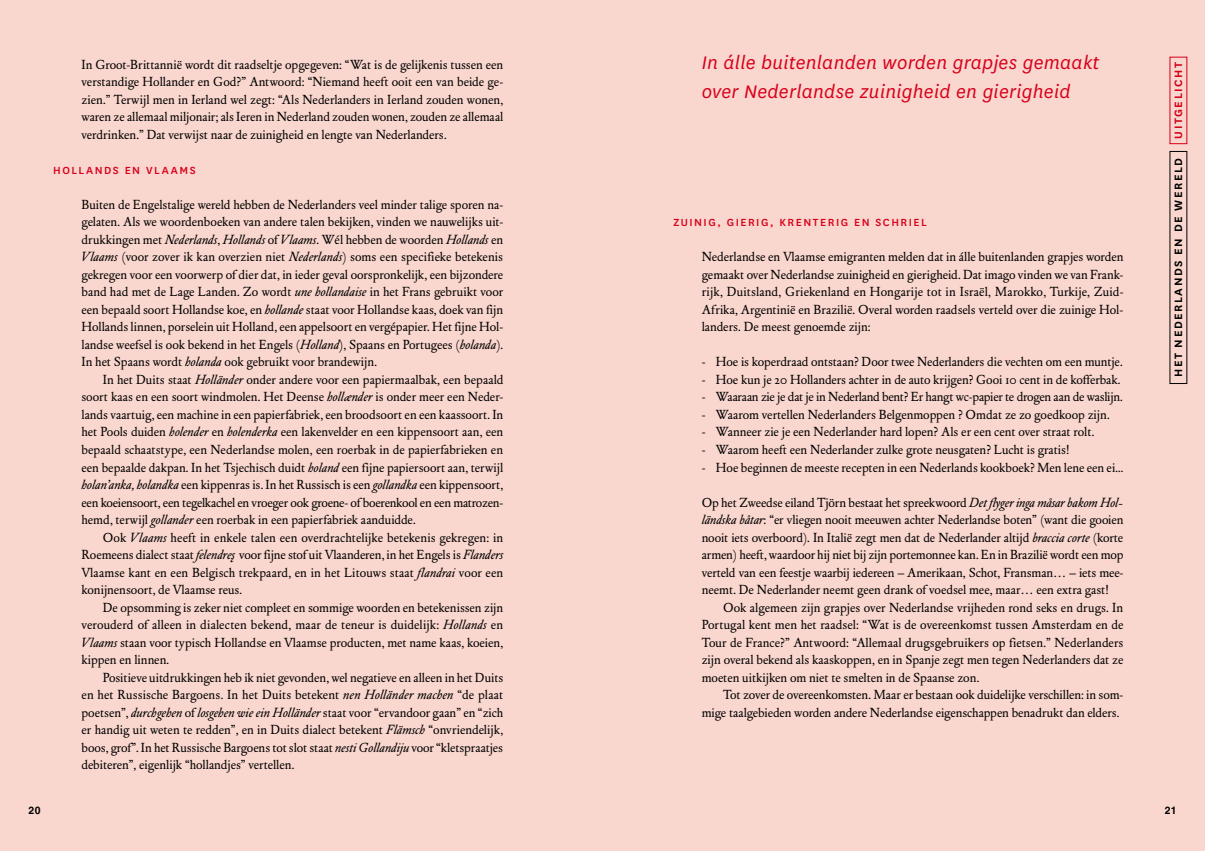
<style>
.page{position:relative;width:1205px;height:851px;background:#fff}
.page>*{position:absolute;margin:0;border:0;box-sizing:border-box;transform-origin:0 0}
.t1{font:italic 21.25px/28.8px "National";letter-spacing:.015em;color:#d8001c}
.t2{font:13px/17.5px "DTL Elzevir ST";color:#000;text-align:justify}
.t3{font:600 12.5px "National";letter-spacing:.12em;color:#000}
.t4{font:600 12.5px "National";letter-spacing:.12em;color:#d8001c}
.t5{font:500 12px "National";letter-spacing:.125em;color:#d8001c}
.t6{font:700 10.5px "Helvetica LT Std";color:#000}
.s1{font-style:italic}
</style>
<div class="page">
<div style="left:0;top:0;width:1205px;height:850px;background:#fad7ce"></div>
<p class="t2" style="left:81px;top:56px;width:423px">In Groot-Brittannië wordt dit raadseltje opgegeven: “Wat is de gelijkenis tussen een verstandige Hollander en God?” Antwoord: “Niemand heeft ooit een van beide ge&shy;zien.” Terwijl men in Ierland wel zegt: “Als Nederlanders in Ierland zouden wonen, waren ze allemaal miljonair; als Ieren in Nederland zouden wonen, zouden ze allemaal verdrinken.” Dat verwijst naar de zuinigheid en lengte van Nederlanders.</p>
<p class="t5" style="left:53px;top:162px;width:144px">HOLLANDS EN VLAAMS</p>
<p class="t2" style="left:81px;top:196px;width:423px">Buiten de Engelstalige wereld hebben de Nederlanders veel minder talige sporen na&shy;gelaten. Als we woordenboeken van andere talen bekijken, vinden we nauwelijks uit&shy;drukkingen met <span class="s1">Nederlands</span>, <span class="s1">Hollands</span> of <span class="s1">Vlaams</span>. Wél hebben de woorden <span class="s1">Hollands</span> en <span class="s1">Vlaams</span> (voor zover ik kan overzien niet <span class="s1">Nederlands</span>) soms een specifieke betekenis gekregen voor een voorwerp of dier dat, in ieder geval oorspronkelijk, een bijzondere band had met de Lage Landen. Zo wordt <span class="s1">une hollandaise</span> in het Frans gebruikt voor een bepaald soort Hollandse koe, en <span class="s1">hollande</span> staat voor Hollandse kaas, doek van fijn Hollands linnen, porselein uit Holland, een appelsoort en vergépapier. Het fijne Hol&shy;landse weefsel is ook bekend in het Engels (<span class="s1">Holland</span>), Spaans en Portugees (<span class="s1">holanda</span>).<br>In het Spaans wordt <span class="s1">holanda</span> ook gebruikt voor brandewijn.</p>
<p class="t2" style="left:81px;top:371px;width:423px;text-indent:21px">In het Duits staat <span class="s1">Holländer</span> onder andere voor een papiermaalbak, een bepaald soort kaas en een soort windmolen. Het Deense <span class="s1">hollænder</span> is onder meer een Neder&shy;lands vaartuig, een machine in een papierfabriek, een broodsoort en een kaassoort. In het Pools duiden <span class="s1">holender</span> en <span class="s1">holenderka</span> een lakenvelder en een kippensoort aan, een bepaald schaatstype, een Nederlandse molen, een roerbak in de papierfabrieken en een bepaalde dakpan. In het Tsjechisch duidt <span class="s1">holand</span> een fijne papiersoort aan, terwijl <span class="s1">holan’anka, holandka</span> een kippenras is. In het Russisch is een <span class="s1">gollandka</span> een kippensoort, een koeiensoort, een tegelkachel en vroeger ook groene- of boerenkool en een matrozen&shy;hemd, terwijl <span class="s1">gollander</span> een roerbak in een papierfabriek aanduidde.</p>
<p class="t2" style="left:81px;top:528px;width:423px;text-indent:21px">Ook <span class="s1">Vlaams</span> heeft in enkele talen een overdrachtelijke betekenis gekregen: in Roemeens dialect staat <span class="s1">felendres˛</span> voor fijne stof uit Vlaanderen, in het Engels is <span class="s1">Flanders </span>Vlaamse kant en een Belgisch trekpaard, en in het Litouws staat <span class="s1">flandrai</span> voor een konijnensoort, de Vlaamse reus.</p>
<p class="t2" style="left:81px;top:598px;width:423px;text-indent:21px">De opsomming is zeker niet compleet en sommige woorden en betekenissen zijn verouderd of alleen in dialecten bekend, maar de teneur is duidelijk: <span class="s1">Hollands</span> en <span class="s1">Vlaams</span> staan voor typisch Hollandse en Vlaamse producten, met name kaas, koeien, kippen en linnen.</p>
<p class="t2" style="left:81px;top:668px;width:423px;text-indent:21px">Positieve uitdrukkingen heb ik niet gevonden, wel negatieve en alleen in het Duits en het Russische Bargoens. In het Duits betekent <span class="s1">nen Holländer machen</span> “de plaat poetsen”, <span class="s1">durchgehen</span> of <span class="s1">losgehen wie ein Holländer</span> staat voor “ervandoor gaan” en “zich er handig uit weten te redden”, en in Duits dialect betekent <span class="s1">Flämsch</span> “onvriendelijk, boos, grof”. In het Russische Bargoens tot slot staat <span class="s1">nesti Gollandiju</span> voor “kletspraatjes debiteren”, eigenlijk “hollandjes” vertellen.</p>
<h1 class="t1" style="left:702px;top:48px;width:399px">In álle buitenlanden worden grapjes gemaakt over Nederlandse zuinigheid en gierigheid</h1>
<p class="t5" style="left:673px;top:214px;width:255px">ZUINIG, GIERIG, KRENTERIG EN SCHRIEL</p>
<p class="t2" style="left:702px;top:248px;width:423px">Nederlandse en Vlaamse emigranten melden dat in álle buitenlanden grapjes worden gemaakt over Nederlandse zuinigheid en gierigheid. Dat imago vinden we van Frank&shy;rijk, Duitsland, Griekenland en Hongarije tot in Israël, Marokko, Turkije, Zuid-Afrika, Argentinië en Brazilië. Overal worden raadsels verteld over die zuinige Hol&shy;landers. De meest genoemde zijn:</p>
<p class="t2" style="left:702px;top:353px;width:422px">- Hoe is koperdraad ontstaan? Door twee Nederlanders die vechten om een muntje.</p>
<p class="t2" style="left:702px;top:371px;width:420px">- Hoe kun je 20 Hollanders achter in de auto krijgen? Gooi 10 cent in de kofferbak.</p>
<p class="t2" style="left:702px;top:388px;width:422px">- Waaraan zie je dat je in Nederland bent? Er hangt wc-papier te drogen aan de waslijn.</p>
<p class="t2" style="left:702px;top:406px;width:409px">- Waarom vertellen Nederlanders Belgenmoppen ? Omdat ze zo goedkoop zijn.</p>
<p class="t2" style="left:702px;top:423px;width:394px">- Wanneer zie je een Nederlander hard lopen? Als er een cent over straat rolt.</p>
<p class="t2" style="left:702px;top:441px;width:369px">- Waarom heeft een Nederlander zulke grote neusgaten? Lucht is gratis!</p>
<p class="t2" style="left:702px;top:458px;width:423px">- Hoe beginnen de meeste recepten in een Nederlands kookboek? Men lene een ei...</p>
<p class="t2" style="left:702px;top:493px;width:423px">Op het Zweedse eiland Tjörn bestaat het spreekwoord <span class="s1">Det flyger inga måsar bakom Hol&shy;ländska båtar</span>: “er vliegen nooit meeuwen achter Nederlandse boten” (want die gooien nooit iets overboord). In Italië zegt men dat de Nederlander altijd <span class="s1">braccia corte</span> (korte armen) heeft, waardoor hij niet bij zijn portemonnee kan. En in Brazilië wordt een mop verteld van een feestje waarbij iedereen – Amerikaan, Schot, Fransman… – iets mee&shy;neemt. De Nederlander neemt geen drank of voedsel mee, maar… een extra gast!</p>
<p class="t2" style="left:702px;top:598px;width:423px;text-indent:21px">Ook algemeen zijn grapjes over Nederlandse vrijheden rond seks en drugs. In Portugal kent men het raadsel: “Wat is de overeenkomst tussen Amsterdam en de Tour de France?” Antwoord: “Allemaal drugsgebruikers op fietsen.” Nederlanders zijn overal bekend als kaaskoppen, en in Spanje zegt men tegen Nederlanders dat ze moeten uitkijken om niet te smelten in de Spaanse zon.</p>
<p class="t2" style="left:702px;top:686px;width:423px;text-indent:21px">Tot zover de overeenkomsten. Maar er bestaan ook duidelijke verschillen: in som&shy;mige taalgebieden worden andere Nederlandse eigenschappen benadrukt dan elders.</p>
<p class="t4" style="left:1169px;top:139px;width:78px;rotate:-90deg">UITGELICHT</p>
<p class="t3" style="left:1169px;top:377px;width:221px;rotate:-90deg">HET NEDERLANDS EN DE WERELD</p>
<p class="t6" style="left:28px;top:803px;width:14px">20</p>
<p class="t6" style="left:1164px;top:803px;width:13px">21</p>
</div>
